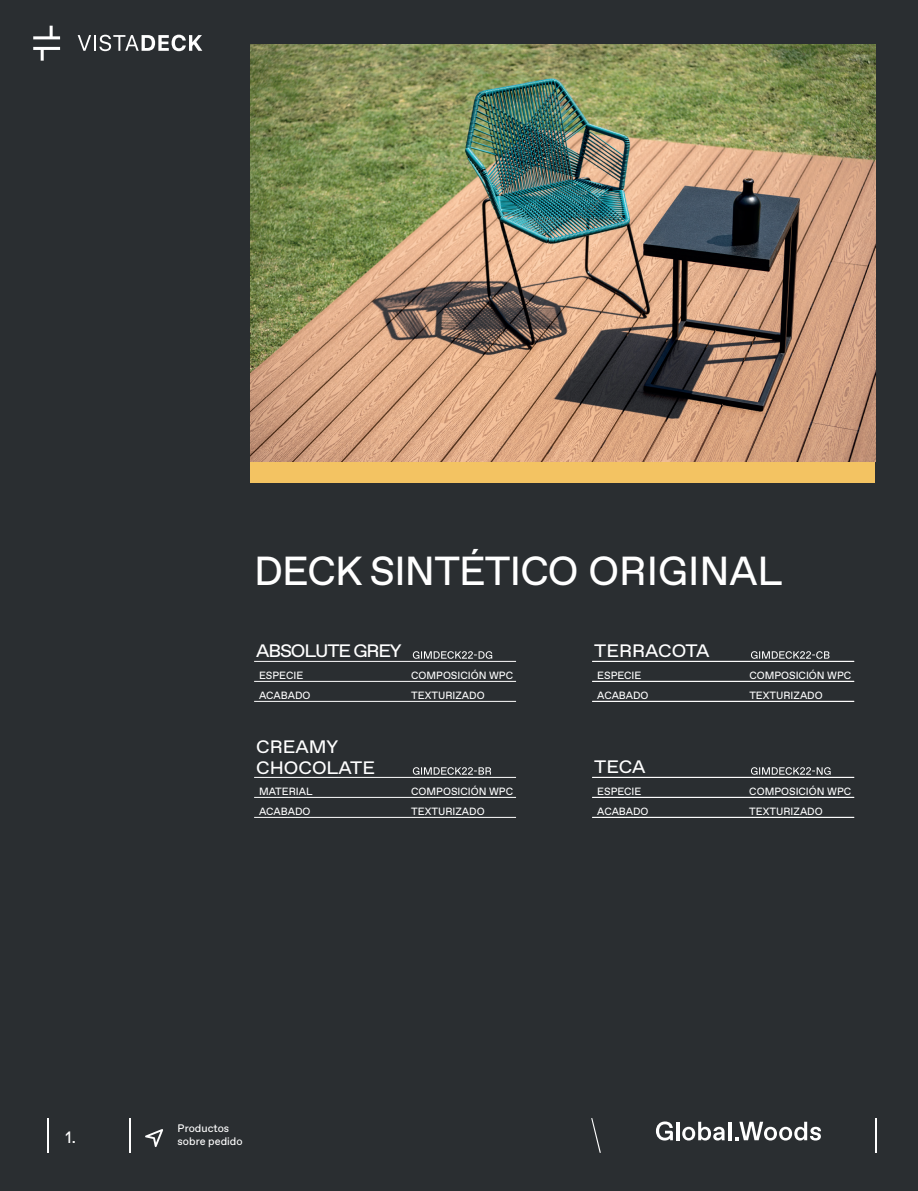
<style>
.page{position:relative;width:918px;height:1191px;background:#fff}
.page>*{position:absolute;margin:0;border:0;box-sizing:border-box;transform-origin:0 0}
.t1{font:40.5px "Favorit Pro";letter-spacing:-.02em;color:#fff}
.t2{font:18px/21.6px "Favorit Pro";color:#fff;scale:1.07 1}
.t3{font:18px "Favorit Pro";letter-spacing:-.06em;color:#fff;scale:1.07 1}
.t4{font:16.5px "Favorit Pro";color:#fff}
.t5{font:10.95px "Favorit Pro";color:#fff}
.t6{font:10.5px/20px "Favorit Pro";color:#fff}
</style>
<div class="page">
<div style="left:0;top:0;width:918px;height:1190px;background:#2a2e31"></div>
<svg style="left:33px;top:47px;width:27px;height:14px"></svg>
<svg style="left:33px;top:26px;width:27px;height:13px"></svg>
<svg style="left:656px;top:1121px;width:17px;height:19px"></svg>
<hr style="left:676px;top:1121px;width:3px;height:19px;background:#fff">
<svg style="left:682px;top:1121px;width:43px;height:19px"></svg>
<hr style="left:728px;top:1121px;width:3px;height:19px;background:#fff">
<svg style="left:735px;top:1121px;width:86px;height:19px"></svg>
<hr style="left:876px;top:1118px;width:1px;height:34px;background:#fff">
<svg style="left:591px;top:1118px;width:10px;height:34px"></svg>
<hr style="left:129px;top:1118px;width:2px;height:34px;background:#fff">
<svg style="left:145px;top:1129px;width:18px;height:18px"></svg>
<hr style="left:47px;top:1118px;width:1px;height:34px;background:#fff">
<svg style="left:78px;top:35px;width:124px;height:16px"></svg>
<svg style="left:413px;top:767px;width:78px;height:8px"></svg>
<hr style="left:254px;top:777px;width:262px;height:1px;background:#fff">
<hr style="left:254px;top:817px;width:262px;height:1px;background:#fff">
<hr style="left:254px;top:797px;width:262px;height:1px;background:#fff">
<svg style="left:413px;top:651px;width:79px;height:8px"></svg>
<hr style="left:254px;top:661px;width:262px;height:1px;background:#fff">
<hr style="left:254px;top:701px;width:262px;height:1px;background:#fff">
<hr style="left:254px;top:681px;width:262px;height:1px;background:#fff">
<svg style="left:751px;top:651px;width:79px;height:8px"></svg>
<hr style="left:592px;top:661px;width:262px;height:1px;background:#fff">
<hr style="left:592px;top:701px;width:262px;height:1px;background:#fff">
<hr style="left:592px;top:681px;width:262px;height:1px;background:#fff">
<svg style="left:751px;top:767px;width:80px;height:8px"></svg>
<hr style="left:592px;top:777px;width:262px;height:1px;background:#fff">
<hr style="left:592px;top:817px;width:262px;height:1px;background:#fff">
<hr style="left:592px;top:797px;width:262px;height:1px;background:#fff">
<div style="left:250px;top:461px;width:625px;height:22px;background:#f3c362"></div>
<img style="left:250px;top:45px;width:625px;height:416px">
<h1 class="t1" style="left:254px;top:543px;width:530px">DECK SINTÉTICO ORIGINAL</h1>
<h2 class="t3" style="left:256px;top:638px;width:137px">ABSOLUTE GREY</h2>
<p class="t6" style="left:259px;top:665px;width:53px">ESPECIE<br>ACABADO</p>
<p class="t6" style="left:411px;top:665px;width:103px">COMPOSICIÓN WPC<br>TEXTURIZADO</p>
<h2 class="t2" style="left:256px;top:735px;width:113px">CREAMY<br>CHOCOLATE</h2>
<p class="t6" style="left:259px;top:781px;width:55px">MATERIAL<br>ACABADO</p>
<p class="t6" style="left:411px;top:781px;width:103px">COMPOSICIÓN WPC<br>TEXTURIZADO</p>
<h2 class="t2" style="left:594px;top:639px;width:109px">TERRACOTA</h2>
<p class="t6" style="left:597px;top:665px;width:53px">ESPECIE<br>ACABADO</p>
<p class="t6" style="left:749px;top:665px;width:103px">COMPOSICIÓN WPC<br>TEXTURIZADO</p>
<h2 class="t2" style="left:594px;top:755px;width:49px">TECA</h2>
<p class="t6" style="left:597px;top:781px;width:53px">ESPECIE<br>ACABADO</p>
<p class="t6" style="left:749px;top:781px;width:103px">COMPOSICIÓN WPC<br>TEXTURIZADO</p>
<p class="t5" style="left:178px;top:1120px;width:53px">Productos</p>
<h3 class="t4" style="left:66px;top:1126px;width:12px">1.</h3>
<p class="t5" style="left:178px;top:1134px;width:66px">sobre pedido</p>
</div>
